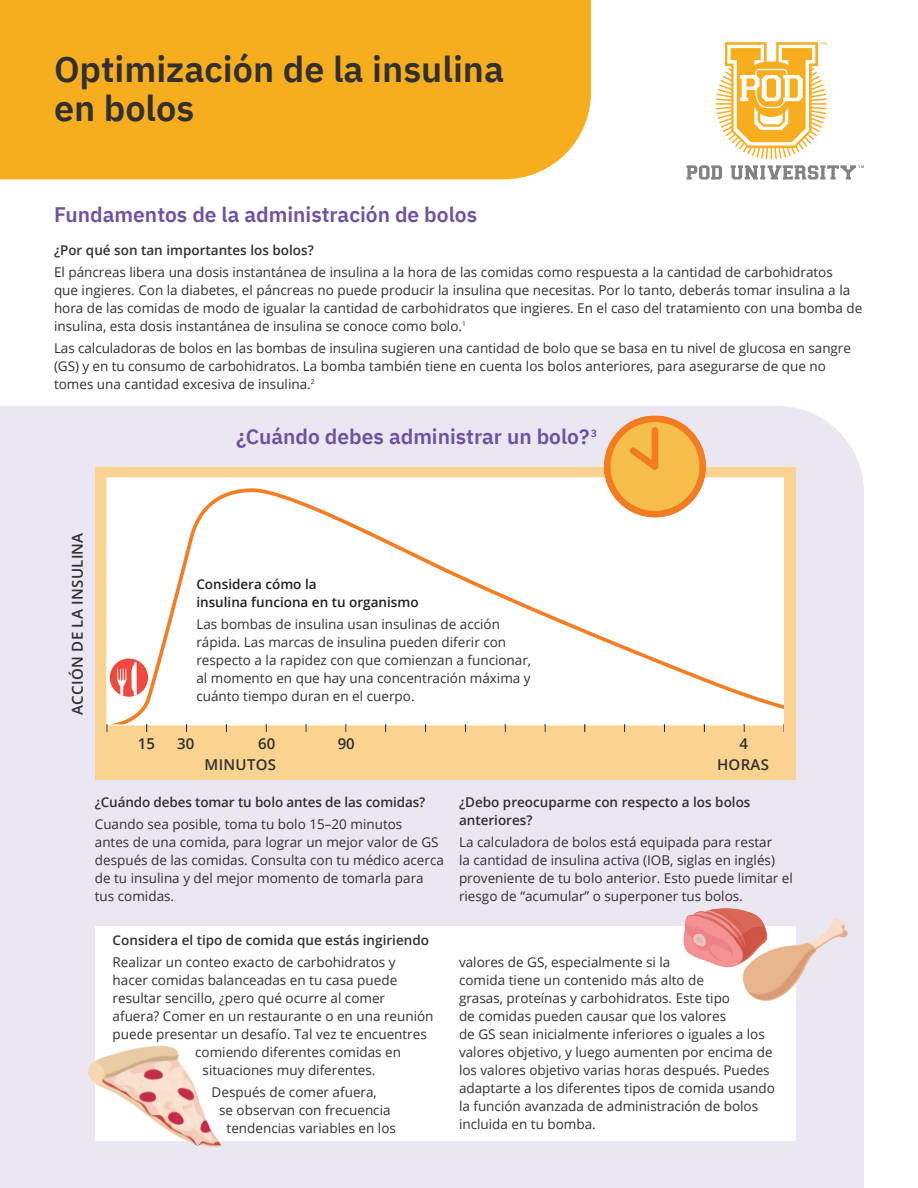
<style>
.page{position:relative;width:918px;height:1188px;background:#fff}
.page>*{position:absolute;margin:0;border:0;box-sizing:border-box;transform-origin:0 0}
.t1{font:600 36px/39px "IBM Plex Sans";color:#312f30}
.t2{font:600 21px "IBM Plex Sans";color:#6b53a2}
.t3{font:600 15px "Open Sans";letter-spacing:.02em;color:#312f30}
.t4{font:13.5px/18px "Open Sans";color:#312f30}
.t5{font:600 13.5px/18px "Open Sans";color:#312f30}
.t6{font:600 13.5px/18px "Open Sans";color:#231f20}
</style>
<div class="page">
<div style="left:0;top:0;width:591px;height:179px;background:#f6ae1f"></div>
<div style="left:0;top:406px;width:864px;height:782px;background:#eae7f2"></div>
<svg style="left:687px;top:165px;width:35px;height:15px"></svg>
<svg style="left:716px;top:42px;width:111px;height:117px"></svg>
<svg style="left:731px;top:165px;width:133px;height:15px"></svg>
<div style="left:95px;top:468px;width:700px;height:312px;background:#fbd390"></div>
<div style="left:95px;top:927px;width:700px;height:214px;background:#fff"></div>
<img style="left:106px;top:477px;width:677px;height:255px">
<div style="left:184px;top:565px;width:359px;height:152px;background:#fff"></div>
<img style="left:587px;top:409px;width:133px;height:125px">
<div style="left:110px;top:659px;width:38px;height:38px;background:#ef483e;border-radius:50%"></div>
<svg style="left:117px;top:661px;width:21px;height:36px"></svg>
<img style="left:78px;top:1037px;width:152px;height:125px">
<img style="left:680px;top:904px;width:90px;height:64px">
<img style="left:727px;top:909px;width:137px;height:106px">
<h1 class="t1" style="left:54px;top:47px;width:452px">Optimización de la insulina en bolos</h1>
<h2 class="t2" style="left:54px;top:199px;width:425px">Fundamentos de la administración de bolos</h2>
<p class="t5" style="left:54px;top:240px;width:261px">¿Por qué son tan importantes los bolos?</p>
<p class="t4" style="left:54px;top:263px;width:810px">El páncreas libera una dosis instantánea de insulina a la hora de las comidas como respuesta a la cantidad de carbohidratos<br>que ingieres. Con la diabetes, el páncreas no puede producir la insulina que necesitas. Por lo tanto, deberás tomar insulina a la hora de las comidas de modo de igualar la cantidad de carbohidratos que ingieres. En el caso del tratamiento con una bomba de insulina, esta dosis instantánea de insulina se conoce como bolo.<sup>1</sup></p>
<p class="t4" style="left:54px;top:339px;width:798px">Las calculadoras de bolos en las bombas de insulina sugieren una cantidad de bolo que se basa en tu nivel de glucosa en sangre (GS) y en tu consumo de carbohidratos. La bomba también tiene en cuenta los bolos anteriores, para asegurarse de que no tomes una cantidad excesiva de insulina.<sup>2</sup></p>
<h2 class="t2" style="left:236px;top:420px;width:362px">¿Cuándo debes administrar un bolo?<sup>3</sup></h2>
<p class="t3" style="left:67px;top:715px;width:184px;rotate:-90deg">ACCIÓN DE LA INSULINA</p>
<p class="t6" style="left:196px;top:575px;width:224px">Considera cómo la<br>insulina funciona en tu organismo</p>
<p class="t4" style="left:196px;top:615px;width:336px">Las bombas de insulina usan insulinas de acción rápida. Las marcas de insulina pueden diferir con respecto a la rapidez con que comienzan a funcionar, al momento en que hay una concentración máxima y cuánto tiempo duran en el cuerpo.</p>
<p class="t3" style="left:138px;top:733px;width:19px">15</p>
<p class="t3" style="left:177px;top:733px;width:19px">30</p>
<p class="t3" style="left:258px;top:733px;width:19px">60</p>
<p class="t3" style="left:338px;top:733px;width:19px">90</p>
<p class="t3" style="left:740px;top:733px;width:10px">4</p>
<p class="t3" style="left:205px;top:754px;width:73px">MINUTOS</p>
<p class="t3" style="left:717px;top:754px;width:54px">HORAS</p>
<p class="t5" style="left:95px;top:793px;width:332px">¿Cuándo debes tomar tu bolo antes de las comidas?</p>
<p class="t4" style="left:95px;top:815px;width:351px">Cuando sea posible, toma tu bolo 15–20 minutos<br>antes de una comida, para lograr un mejor valor de GS después de las comidas. Consulta con tu médico acerca de tu insulina y del mejor momento de tomarla para tus comidas.</p>
<p class="t5" style="left:113px;top:931px;width:318px">Considera el tipo de comida que estás ingiriendo</p>
<p class="t4" style="left:113px;top:953px;width:284px">Realizar un conteo exacto de carbohidratos y</p>
<p class="t4" style="left:113px;top:971px;width:286px">hacer comidas balanceadas en tu casa puede</p>
<p class="t4" style="left:113px;top:989px;width:274px">resultar sencillo, ¿pero qué ocurre al comer</p>
<p class="t4" style="left:113px;top:1007px;width:322px">afuera? Comer en un restaurante o en una reunión</p>
<p class="t4" style="left:113px;top:1025px;width:316px">puede presentar un desafío. Tal vez te encuentres</p>
<p class="t4" style="left:195px;top:1043px;width:207px">comiendo diferentes comidas en</p>
<p class="t4" style="left:203px;top:1061px;width:174px">situaciones muy diferentes.</p>
<p class="t4" style="left:212px;top:1083px;width:167px">Después de comer afuera,</p>
<p class="t4" style="left:219px;top:1101px;width:173px">se observan con frecuencia</p>
<p class="t4" style="left:227px;top:1119px;width:171px">tendencias variables en los</p>
<p class="t5" style="left:459px;top:793px;width:293px">¿Debo preocuparme con respecto a los bolos anteriores?</p>
<p class="t4" style="left:459px;top:833px;width:335px">La calculadora de bolos está equipada para restar<br>la cantidad de insulina activa (IOB, siglas en inglés) proveniente de tu bolo anterior. Esto puede limitar el riesgo de “acumular” o superponer tus bolos.</p>
<p class="t4" style="left:459px;top:953px;width:317px">valores de GS, especialmente si la<br>comida tiene un contenido más alto de<br>grasas, proteínas y carbohidratos. Este tipo<br>de comidas pueden causar que los valores<br>de GS sean inicialmente inferiores o iguales a los valores objetivo, y luego aumenten por encima de los valores objetivo varias horas después. Puedes adaptarte a los diferentes tipos de comida usando la función avanzada de administración de bolos incluida en tu bomba.</p>
</div>
